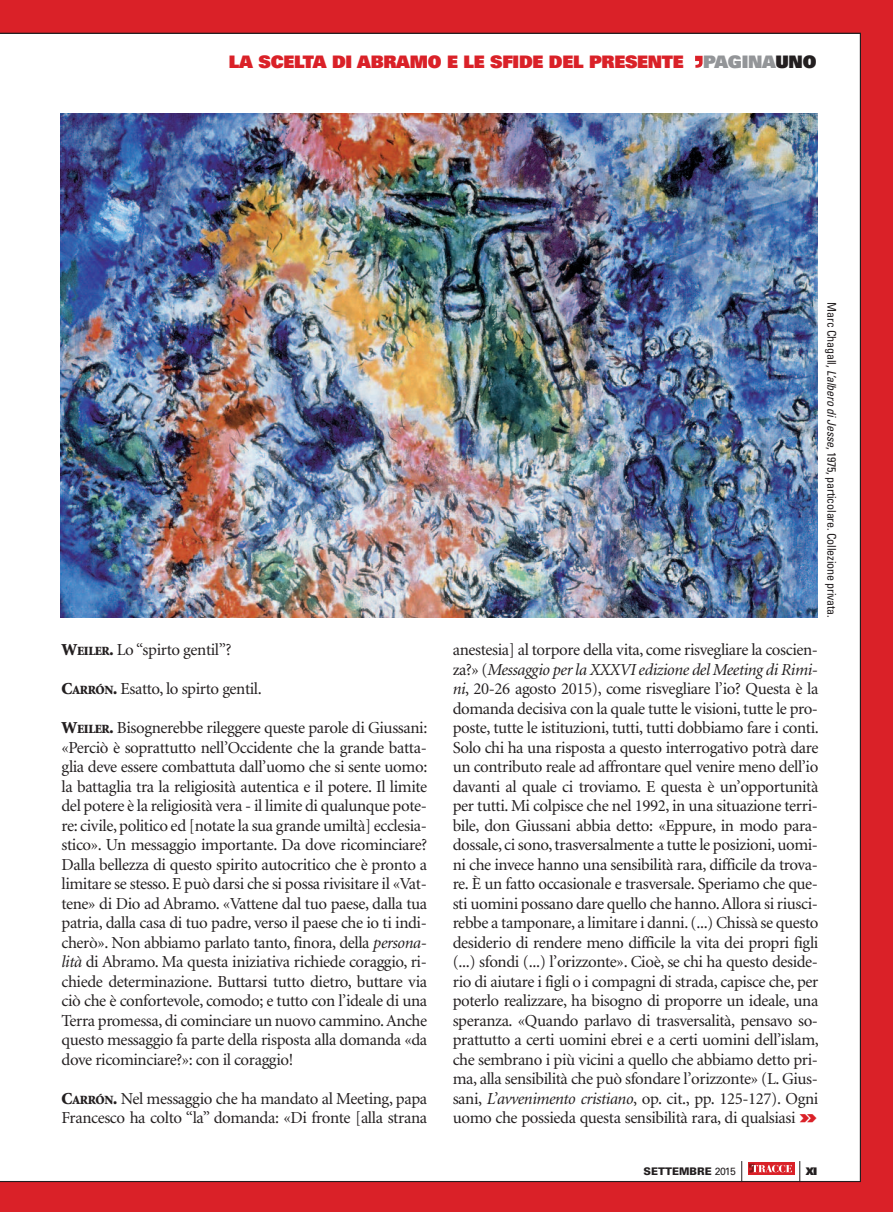
<style>
.page{position:relative;width:893px;height:1212px;background:#da2128}
.page>*{position:absolute;margin:0;border:0;box-sizing:border-box;transform-origin:0 0}
.t1{font:900 17.25px "Univers";letter-spacing:-.015em;color:#da2128}
.t2{font:16.8px/19.5px "Minion";letter-spacing:-.02em;color:#231f20;text-align:justify}
.t3{font:condensed 12px "Univers";letter-spacing:-.015em;color:#231f20}
.t4{font:900 10.5px "Univers";color:#231f20}
.t5{font:900 10.5px "Univers";color:#231f20}
.s1{color:#939598}
.s2{color:#231f20}
.s3{font-style:italic}
.s4{font-weight:900}
.s5{font-weight:900;font-size:12.6px}
.s6{font-family:"Univers";font-weight:900;font-stretch:expanded;font-size:18px;color:#da2128}
.s7{font-weight:400}
</style>
<div class="page">
<div style="left:0;top:33px;width:861px;height:1149px;background:#fff"></div>
<svg style="left:741px;top:1161px;width:1px;height:21px"></svg>
<svg style="left:748px;top:1162px;width:46px;height:12px"></svg>
<svg style="left:749px;top:1164px;width:43px;height:8px"></svg>
<svg style="left:799px;top:1161px;width:1px;height:21px"></svg>
<img style="left:60px;top:113px;width:757px;height:505px">
<svg style="left:695px;top:56px;width:8px;height:12px"></svg>
<p class="t1" style="left:229px;top:55px;width:589px">LA SCELTA DI ABRAMO E LE SFIDE DEL PRESENTE <span class="s1">PAGINA</span><span class="s2">UNO</span></p>
<p class="t3" style="left:836px;top:302px;width:317px;rotate:90deg">Marc Chagall, <span class="s3">L’albero di Jesse</span>, 1975, particolare. Collezione privata.</p>
<p class="t2" style="left:62px;top:641px;width:171px"><span class="s4">W</span><span class="s5">EILER</span><span class="s4">.</span> Lo “spirto gentil”?</p>
<p class="t2" style="left:62px;top:680px;width:202px"><span class="s4">C</span><span class="s5">ARRÓN</span><span class="s4">.</span> Esatto, lo spirto gentil.</p>
<p class="t2" style="left:62px;top:719px;width:367px"><span class="s4">W</span><span class="s5">EILER</span><span class="s4">.</span> Bisognerebbe rileggere queste parole di Giussani: «Perciò è soprattutto nell’Occidente che la grande batta&shy;glia deve essere combattuta dall’uomo che si sente uomo: la battaglia tra la religiosità autentica e il potere. Il limite del potere è la religiosità vera - il limite di qualunque pote&shy;re: civile, politico ed [notate la sua grande umiltà] ecclesia&shy;stico». Un messaggio importante. Da dove ricominciare?<br>Dalla bellezza di questo spirito autocritico che è pronto a limitare se stesso. E può darsi che si possa rivisitare il «Vat&shy;tene» di Dio ad Abramo. «Vattene dal tuo paese, dalla tua patria, dalla casa di tuo padre, verso il paese che io ti indi&shy;cherò». Non abbiamo parlato tanto, finora, della <span class="s3">persona&shy;lità</span> di Abramo. Ma questa iniziativa richiede coraggio, ri&shy;chiede determinazione. Buttarsi tutto dietro, buttare via ciò che è confortevole, comodo; e tutto con l’ideale di una Terra promessa, di cominciare un nuovo cammino. Anche questo messaggio fa parte della risposta alla domanda «da dove ricominciare?»: con il coraggio!</p>
<p class="t2" style="left:62px;top:1090px;width:367px"><span class="s4">C</span><span class="s5">ARRÓN</span><span class="s4">.</span> Nel messaggio che ha mandato al Meeting, papa<br>Francesco ha colto “la” domanda: «Di fronte [alla strana</p>
<p class="t2" style="left:453px;top:641px;width:368px">anestesia] al torpore della vita, come risvegliare la coscien&shy;za?» (<span class="s3">Messaggio per la XXXVI edizione del Meeting di Rimi&shy;ni</span>, 20-26 agosto 2015), come risvegliare l’io? Questa è la domanda decisiva con la quale tutte le visioni, tutte le pro&shy;poste, tutte le istituzioni, tutti, tutti dobbiamo fare i conti.<br>Solo chi ha una risposta a questo interrogativo potrà dare un contributo reale ad affrontare quel venire meno dell’io davanti al quale ci troviamo. E questa è un’opportunità per tutti. Mi colpisce che nel 1992, in una situazione terri&shy;bile, don Giussani abbia detto: «Eppure, in modo para&shy;dossale, ci sono, trasversalmente a tutte le posizioni, uomi&shy;ni che invece hanno una sensibilità rara, difficile da trova&shy;re. È un fatto occasionale e trasversale. Speriamo che que&shy;sti uomini possano dare quello che hanno. Allora si riusci&shy;rebbe a tamponare, a limitare i danni. (...) Chissà se questo desiderio di rendere meno difficile la vita dei propri figli (...) sfondi (...) l’orizzonte». Cioè, se chi ha questo deside&shy;rio di aiutare i figli o i compagni di strada, capisce che, per poterlo realizzare, ha bisogno di proporre un ideale, una speranza. «Quando parlavo di trasversalità, pensavo so&shy;prattutto a certi uomini ebrei e a certi uomini dell’islam, che sembrano i più vicini a quello che abbiamo detto pri&shy;ma, alla sensibilità che può sfondare l’orizzonte» (L. Gius&shy;sani, <span class="s3">L’avvenimento cristiano</span>, op. cit., pp. 125-127). Ogni uomo che possieda questa sensibilità rara, di qualsiasi <span class="s6">»</span></p>
<p class="t4" style="left:643px;top:1167px;width:94px">SETTEMBRE <span class="s7">2015</span></p>
<p class="t5" style="left:806px;top:1167px;width:13px">XI</p>
</div>
